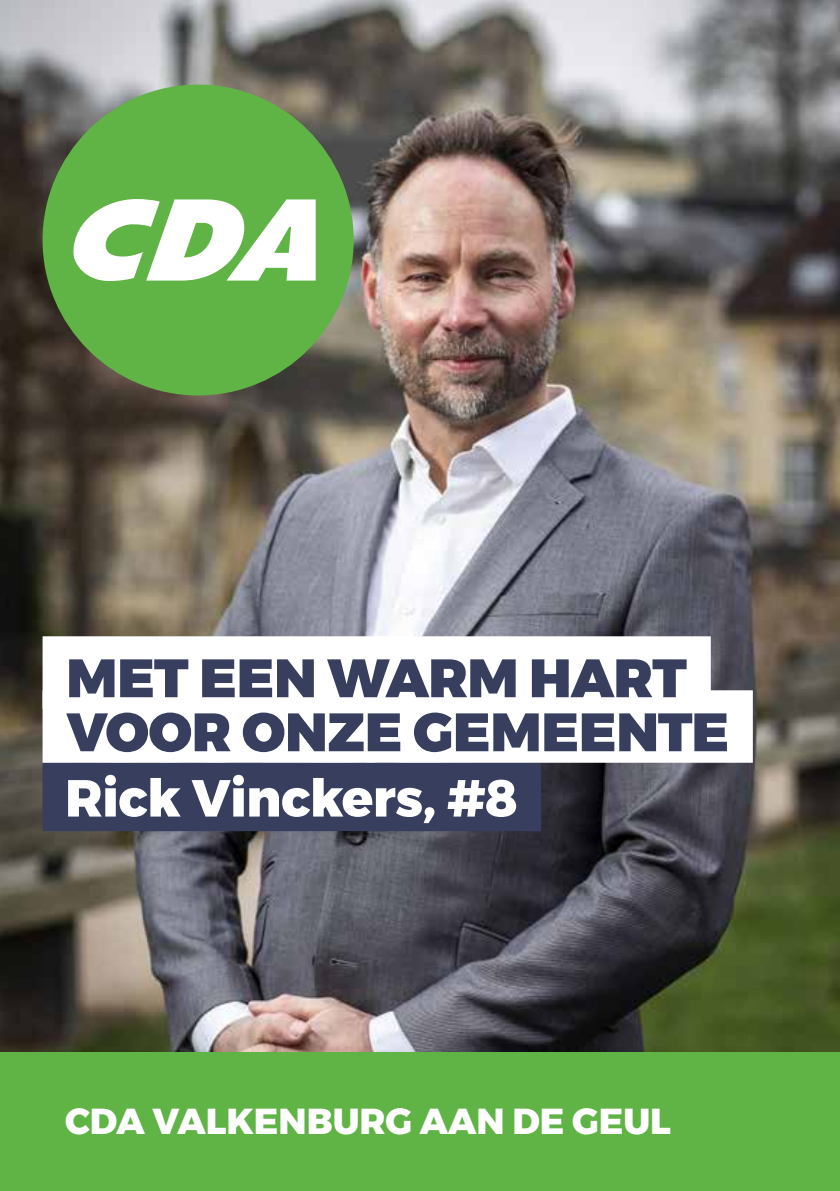
<style>
.page{position:relative;width:840px;height:1191px;background:#fff}
.page>*{position:absolute;margin:0;border:0;box-sizing:border-box;transform-origin:0 0}
.t1{font:900 54px/54px "Montserrat";color:#383f5e}
.t2{font:800 52px "Montserrat";letter-spacing:-.01em;color:#fff}
.t3{font:800 36px "Montserrat";color:#fff}
</style>
<div class="page">
<img style="left:0;top:0;width:839px;height:1052px">
<div style="left:0;top:1052px;width:839px;height:139px;background:#60b345"></div>
<div style="left:43px;top:85px;width:310px;height:310px;background:#60b345;border-radius:50%"></div>
<svg style="left:73px;top:199px;width:242px;height:82px"></svg>
<div style="left:42px;top:763px;width:498px;height:68px;background:#383f5e"></div>
<div style="left:43px;top:636px;width:667px;height:72px;background:#fff"></div>
<div style="left:43px;top:690px;width:709px;height:72px;background:#fff"></div>
<p class="t1" style="left:66px;top:651px;width:663px">MET EEN WARM HART<br>VOOR ONZE GEMEENTE</p>
<p class="t2" style="left:65px;top:756px;width:454px">Rick Vinckers, #8</p>
<p class="t3" style="left:65px;top:1092px;width:607px">CDA VALKENBURG AAN DE GEUL</p>
</div>
